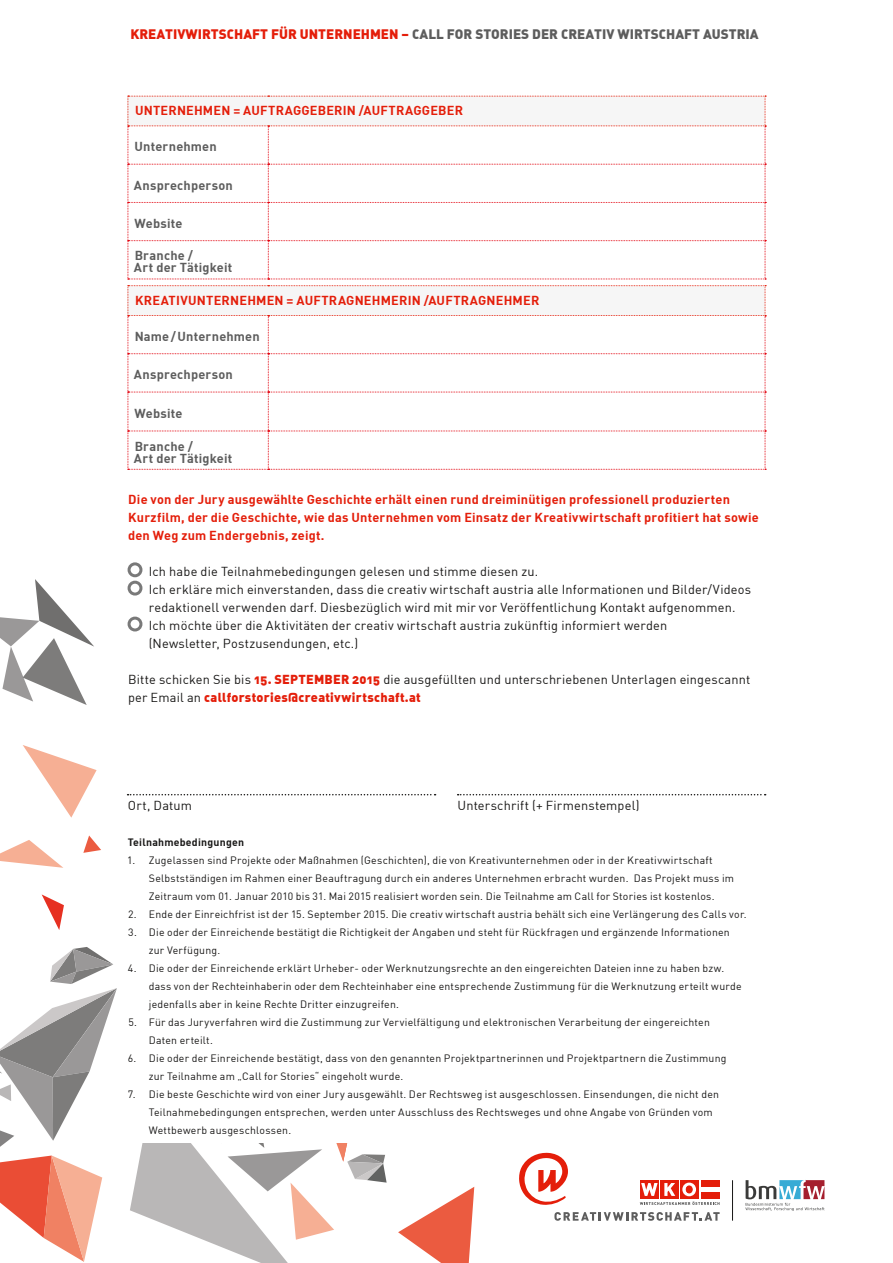
<style>
.page{position:relative;width:893px;height:1263px;background:#fff}
.page>*{position:absolute;margin:0;border:0;box-sizing:border-box;transform-origin:0 0}
.t1{font:13.5px "DIN Black Alternate";color:#5d5d5d}
.DIN_TEXT{font:12.75px/18px "DIN";letter-spacing:.015em;color:#181716}
.DIN_TEXT-2{font:12.75px/18px "DIN Bold";letter-spacing:.015em;color:#e41e0a}
.DIN_TEXT-3{font:12.75px "DIN Bold";letter-spacing:.015em;color:#5d5d5d}
.DIN_TEXT-4{font:10.5px/18px "DIN";letter-spacing:.02em;color:#181716}
.DIN_TEXT-5{font:10.5px "DIN Bold";letter-spacing:.025em;color:#181716}
.s1{color:#e41e0a}
.s2{font-family:"DIN Black Alternate";color:#e41e0a}
</style>
<div class="page">
<svg style="left:23px;top:745px;width:74px;height:73px"></svg>
<svg style="left:0;top:579px;width:94px;height:126px"></svg>
<svg style="left:83px;top:835px;width:18px;height:18px"></svg>
<svg style="left:0;top:840px;width:63px;height:28px"></svg>
<svg style="left:0;top:1155px;width:102px;height:107px"></svg>
<svg style="left:42px;top:894px;width:22px;height:36px"></svg>
<svg style="left:398px;top:1187px;width:76px;height:76px"></svg>
<svg style="left:0;top:947px;width:117px;height:200px"></svg>
<svg style="left:130px;top:1143px;width:257px;height:120px"></svg>
<svg style="left:128px;top:96px;width:638px;height:374px"></svg>
<div style="left:128px;top:562px;width:14px;height:15px;border:3px solid #797979;border-radius:50%"></div>
<div style="left:128px;top:581px;width:14px;height:14px;border:3px solid #797979;border-radius:50%"></div>
<div style="left:128px;top:617px;width:14px;height:14px;border:3px solid #797979;border-radius:50%"></div>
<svg style="left:128px;top:794px;width:308px;height:2px"></svg>
<svg style="left:458px;top:794px;width:308px;height:1px"></svg>
<div style="left:680px;top:1180px;width:19px;height:19px;background:#e41e0a"></div>
<div style="left:660px;top:1180px;width:19px;height:19px;background:#e41e0a"></div>
<div style="left:640px;top:1180px;width:19px;height:19px;background:#e41e0a"></div>
<div style="left:701px;top:1180px;width:18px;height:6px;background:#e41e0a"></div>
<svg style="left:640px;top:1182px;width:80px;height:23px"></svg>
<div style="left:686px;top:1186px;width:6px;height:7px;background:#e41e0a;border-radius:50%"></div>
<div style="left:686px;top:1186px;width:6px;height:7px;border:1px solid #e41e0a;border-radius:50%"></div>
<svg style="left:554px;top:1212px;width:166px;height:9px"></svg>
<svg style="left:519px;top:1152px;width:49px;height:53px"></svg>
<hr style="left:732px;top:1180px;width:1px;height:41px;background:#181716">
<svg style="left:745px;top:1180px;width:79px;height:31px"></svg>
<p class="t1" style="left:130px;top:26px;width:630px"><span class="s1">KREATIVWIRTSCHAFT FÜR UNTERNEHMEN –</span> CALL FOR STORIES DER CREATIV WIRTSCHAFT AUSTRIA</p>
<p class="DIN_TEXT-2" style="left:135px;top:101px;width:330px">UNTERNEHMEN = AUFTRAGGEBERIN /AUFTRAGGEBER</p>
<p class="DIN_TEXT-3" style="left:135px;top:139px;width:84px">Unternehmen</p>
<p class="DIN_TEXT-3" style="left:134px;top:177px;width:100px">Ansprechperson</p>
<p class="DIN_TEXT-3" style="left:135px;top:215px;width:49px">Website</p>
<p class="DIN_TEXT-3" style="left:135px;top:247px;width:60px">Branche /</p>
<p class="DIN_TEXT-3" style="left:134px;top:259px;width:100px">Art der Tätigkeit</p>
<p class="DIN_TEXT-2" style="left:135px;top:291px;width:406px">KREATIVUNTERNEHMEN = AUFTRAGNEHMERIN /AUFTRAGNEHMER</p>
<p class="DIN_TEXT-3" style="left:135px;top:328px;width:127px">Name/Unternehmen</p>
<p class="DIN_TEXT-3" style="left:134px;top:366px;width:100px">Ansprechperson</p>
<p class="DIN_TEXT-3" style="left:135px;top:405px;width:49px">Website</p>
<p class="DIN_TEXT-3" style="left:135px;top:438px;width:60px">Branche /</p>
<p class="DIN_TEXT-3" style="left:134px;top:450px;width:100px">Art der Tätigkeit</p>
<p class="DIN_TEXT-2" style="left:128px;top:490px;width:632px">Die von der Jury ausgewählte Geschichte erhält einen rund dreiminütigen professionell produzierten<br>Kurzfilm, der die Geschichte, wie das Unternehmen vom Einsatz der Kreativwirtschaft profitiert hat sowie den Weg zum Endergebnis, zeigt.</p>
<p class="DIN_TEXT" style="left:149px;top:562px;width:391px">Ich habe die Teilnahmebedingungen gelesen und stimme diesen zu.</p>
<p class="DIN_TEXT" style="left:149px;top:580px;width:604px">Ich erkläre mich einverstanden, dass die creativ wirtschaft austria alle Informationen und Bilder/Videos</p>
<p class="DIN_TEXT" style="left:149px;top:598px;width:588px">redaktionell verwenden darf. Diesbezüglich wird mit mir vor Veröffentlichung Kontakt aufgenommen.</p>
<p class="DIN_TEXT" style="left:149px;top:616px;width:520px">Ich möchte über die Aktivitäten der creativ wirtschaft austria zukünftig informiert werden</p>
<p class="DIN_TEXT" style="left:149px;top:634px;width:211px">(Newsletter, Postzusendungen, etc.)</p>
<p class="DIN_TEXT" style="left:128px;top:670px;width:624px">Bitte schicken Sie bis <span class="s2">15. SEPTEMBER 2015</span> die ausgefüllten und unterschriebenen Unterlagen eingescannt per Email an <span class="s2">callforstories@creativwirtschaft.at</span></p>
<p class="DIN_TEXT" style="left:128px;top:796px;width:66px">Ort, Datum</p>
<p class="DIN_TEXT" style="left:458px;top:796px;width:183px">Unterschrift (+ Firmenstempel)</p>
<p class="DIN_TEXT-5" style="left:128px;top:835px;width:118px">Teilnahmebedingungen</p>
<p class="DIN_TEXT-4" style="left:149px;top:851px;width:587px;text-indent:-22px">1. Zugelassen sind Projekte oder Maßnahmen (Geschichten), die von Kreativunternehmen oder in der Kreativwirtschaft<br>Selbstständigen im Rahmen einer Beauftragung durch ein anderes Unternehmen erbracht wurden. Das Projekt muss im<br>Zeitraum vom 01. Januar 2010 bis 31. Mai 2015 realisiert worden sein. Die Teilnahme am Call for Stories ist kostenlos.</p>
<p class="DIN_TEXT-4" style="left:128px;top:905px;width:620px">2. Ende der Einreichfrist ist der 15. September 2015. Die creativ wirtschaft austria behält sich eine Verlängerung des Calls vor.</p>
<p class="DIN_TEXT-4" style="left:128px;top:923px;width:603px">3. Die oder der Einreichende bestätigt die Richtigkeit der Angaben und steht für Rückfragen und ergänzende Informationen</p>
<p class="DIN_TEXT-4" style="left:149px;top:941px;width:73px">zur Verfügung.</p>
<p class="DIN_TEXT-4" style="left:149px;top:959px;width:594px;text-indent:-21px">4. Die oder der Einreichende erklärt Urheber- oder Werknutzungsrechte an den eingereichten Dateien inne zu haben bzw. dass von der Rechteinhaberin oder dem Rechteinhaber eine entsprechende Zustimmung für die Werknutzung erteilt wurde jedenfalls aber in keine Rechte Dritter einzugreifen.</p>
<p class="DIN_TEXT-4" style="left:149px;top:1013px;width:563px;text-indent:-20px">5. Für das Juryverfahren wird die Zustimmung zur Vervielfältigung und elektronischen Verarbeitung der eingereichten<br>Daten erteilt.</p>
<p class="DIN_TEXT-4" style="left:149px;top:1049px;width:579px;text-indent:-21px">6. Die oder der Einreichende bestätigt, dass von den genannten Projektpartnerinnen und Projektpartnern die Zustimmung zur Teilnahme am „Call for Stories“ eingeholt wurde.</p>
<p class="DIN_TEXT-4" style="left:149px;top:1085px;width:572px;text-indent:-21px">7. Die beste Geschichte wird von einer Jury ausgewählt. Der Rechtsweg ist ausgeschlossen. Einsendungen, die nicht den<br>Teilnahmebedingungen entsprechen, werden unter Ausschluss des Rechtsweges und ohne Angabe von Gründen vom<br>Wettbewerb ausgeschlossen.</p>
</div>
